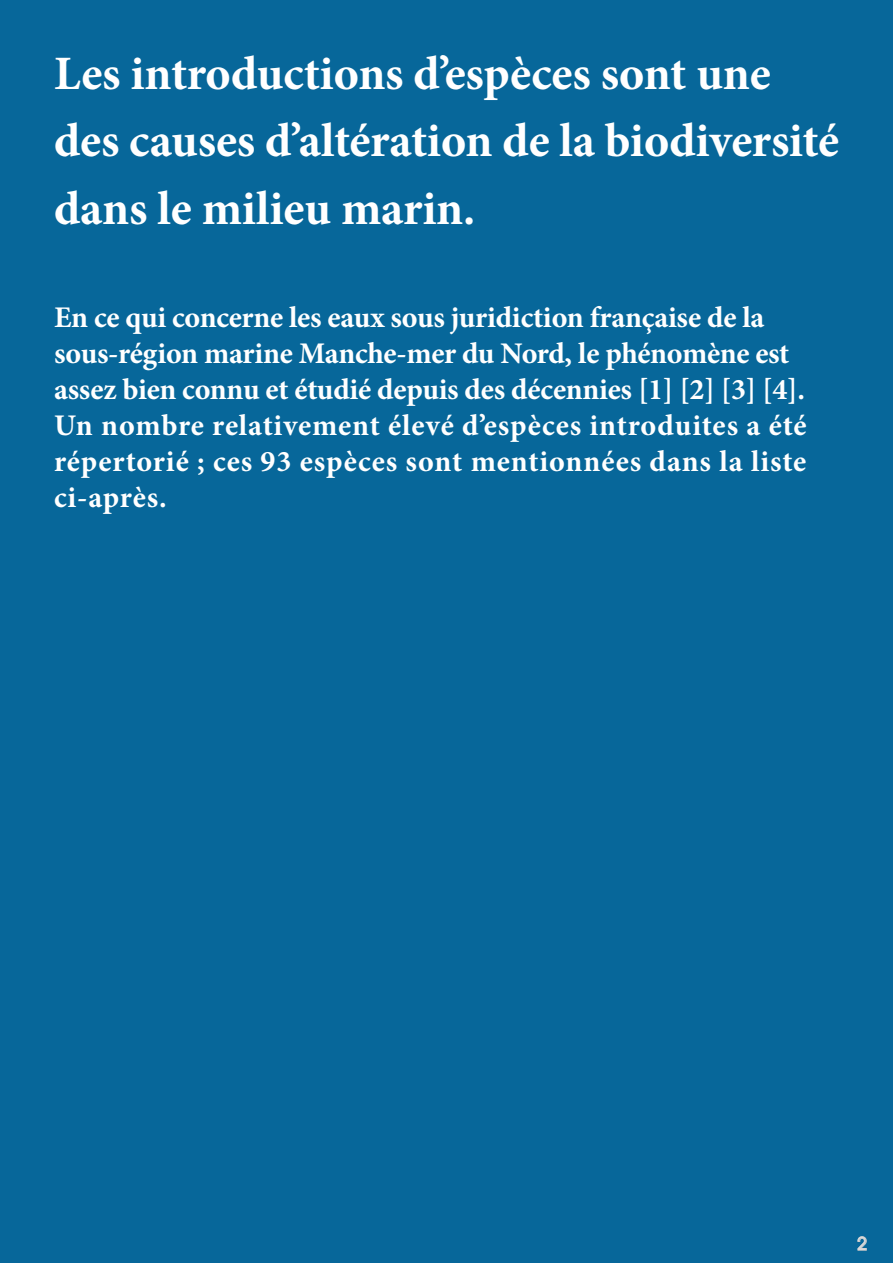
<style>
.page{position:relative;width:893px;height:1263px;background:#07679a}
.page>*{position:absolute;margin:0;border:0;box-sizing:border-box;transform-origin:0 0}
.t1{font:700 48px/67.5px "Minion Pro";letter-spacing:-.005em;color:#fff}
.t2{font:700 30px/36px "Minion Pro";letter-spacing:-.005em;color:#fff}
.t3{font:500 18px "Avant Garde LT";color:#dadada}
</style>
<div class="page">
<svg style="left:857px;top:1236px;width:10px;height:15px"></svg>
<h1 class="t1" style="left:54px;top:39px;width:786px">Les introductions d’espèces sont une des causes d’altération de la biodiversité dans le milieu marin.</h1>
<p class="t2" style="left:54px;top:299px;width:754px">En ce qui concerne les eaux sous juridiction française de la sous-région marine Manche-mer du Nord, le phénomène est assez bien connu et étudié depuis des décennies [1] [2] [3] [4].<br>Un nombre relativement élevé d’espèces introduites a été répertorié ; ces 93 espèces sont mentionnées dans la liste ci-après.</p>
<p class="t3" style="left:857px;top:1232px;width:11px">2</p>
</div>
